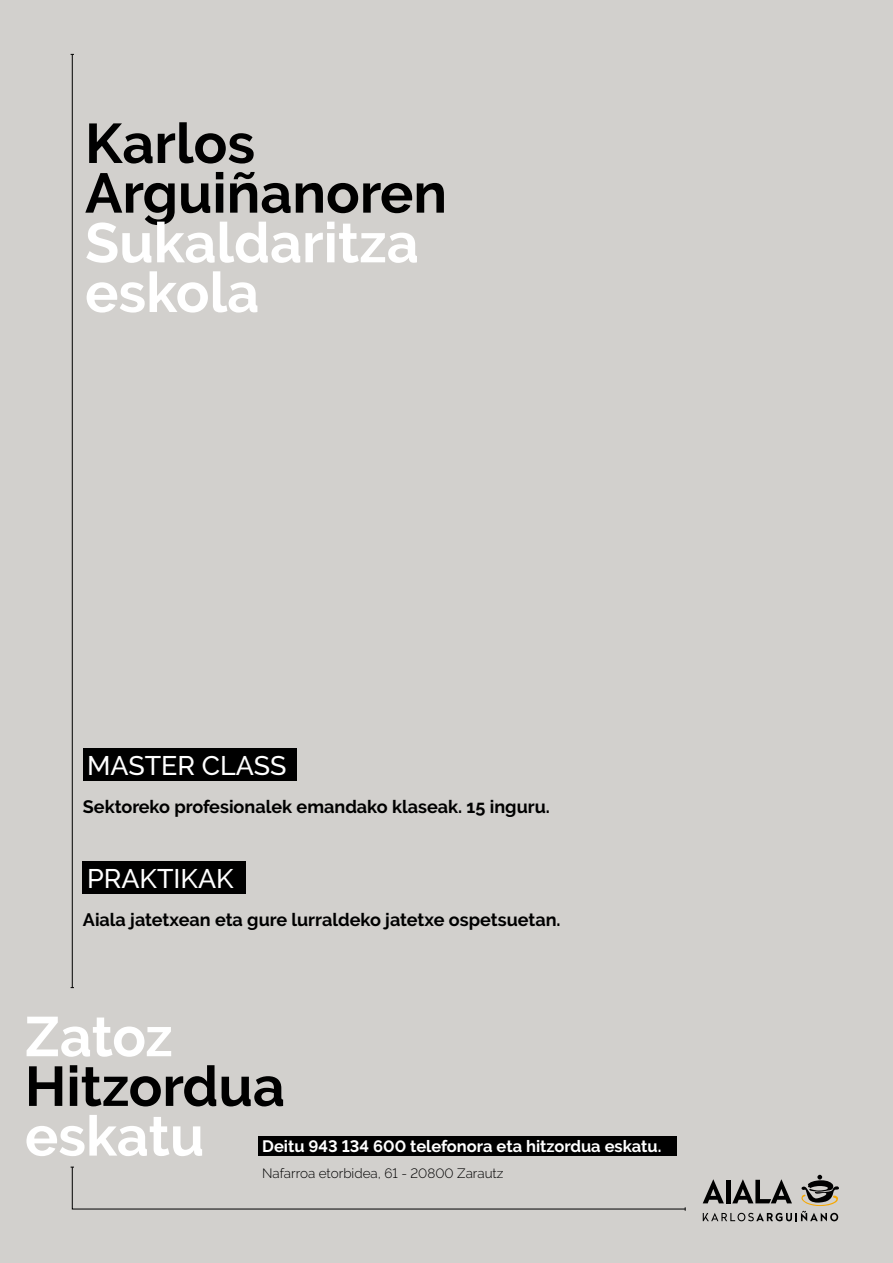
<style>
.page{position:relative;width:893px;height:1263px;background:#d2d0cd}
.page>*{position:absolute;margin:0;border:0;box-sizing:border-box;transform-origin:0 0}
.t1{font:700 55.8px/49.7px "Raleway";color:#fff}
.t2{font:700 55.8px/49.7px "Raleway";color:#000}
.t3{font:500 26.85px "Raleway";color:#fff}
.t4{font:700 18px "Raleway";color:#000}
.t5{font:700 16.5px "Raleway";color:#fff}
.t6{font:300 13.5px "Raleway";color:#000}
</style>
<div class="page">
<svg style="left:703px;top:1175px;width:136px;height:46px"></svg>
<hr style="left:72px;top:54px;width:1px;height:933px;background:#000">
<svg style="left:71px;top:1166px;width:615px;height:45px"></svg>
<div style="left:83px;top:861px;width:163px;height:33px;background:#000"></div>
<div style="left:83px;top:748px;width:213px;height:33px;background:#000"></div>
<div style="left:258px;top:1136px;width:418px;height:19px;background:#000"></div>
<h1 class="t2" style="left:85px;top:119px;width:363px">Karlos<br>Arguiñanoren</h1>
<h1 class="t1" style="left:85px;top:218px;width:335px">Sukaldaritza eskola</h1>
<h2 class="t3" style="left:87px;top:750px;width:201px">MASTER CLASS</h2>
<p class="t4" style="left:83px;top:796px;width:469px">Sektoreko profesionalek emandako klaseak. 15 inguru.</p>
<h2 class="t3" style="left:87px;top:862px;width:148px">PRAKTIKAK</h2>
<p class="t4" style="left:83px;top:909px;width:479px">Aiala jatetxean eta gure lurraldeko jatetxe ospetsuetan.</p>
<h1 class="t1" style="left:25px;top:1012px;width:149px">Zatoz</h1>
<h1 class="t2" style="left:25px;top:1062px;width:261px">Hitzordua</h1>
<h1 class="t1" style="left:25px;top:1111px;width:181px">eskatu</h1>
<p class="t6" style="left:262px;top:1165px;width:243px">Nafarroa etorbidea, 61 - 20800 Zarautz</p>
<p class="t5" style="left:262px;top:1136px;width:401px">Deitu 943 134 600 telefonora eta hitzordua eskatu.</p>
</div>
